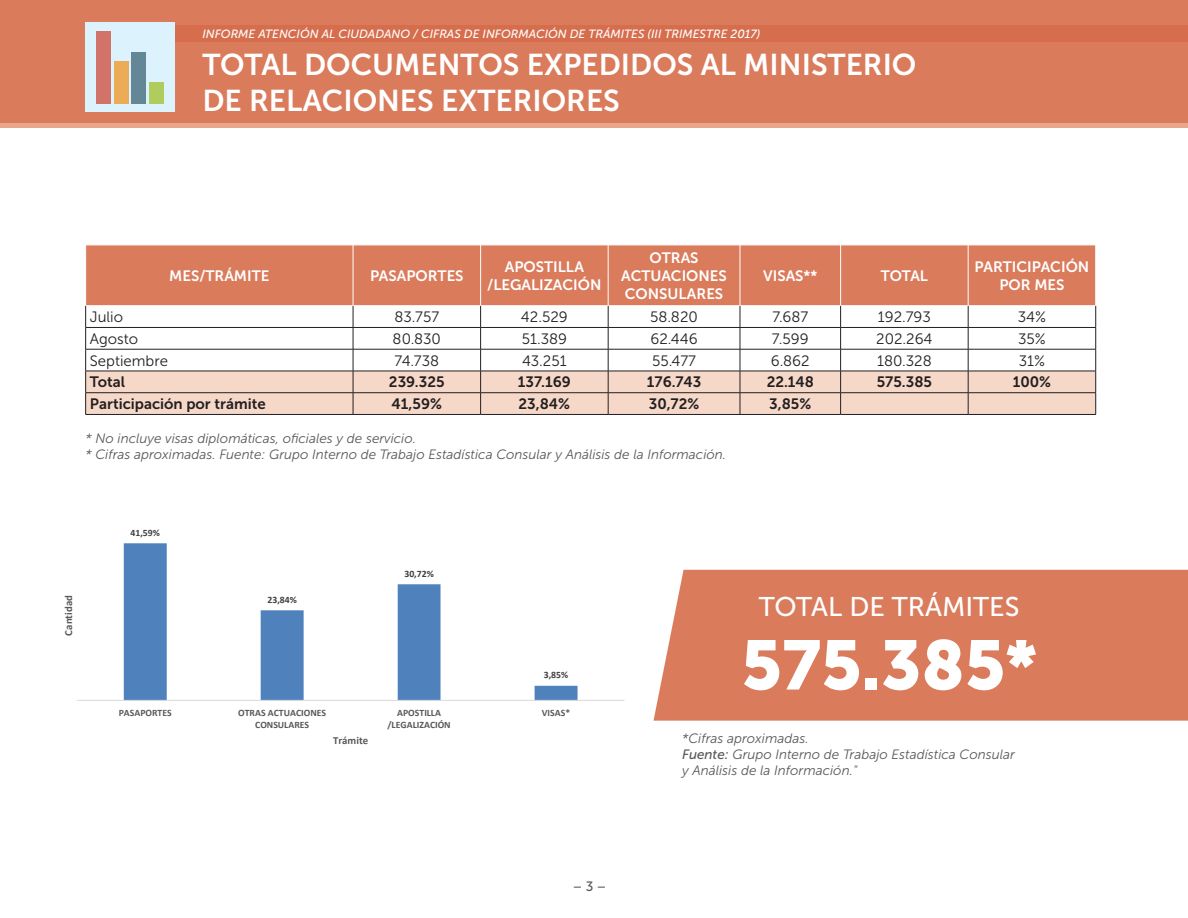
<style>
.page{position:relative;width:1188px;height:918px;background:#fff}
.page>*{position:absolute;margin:0;border:0;box-sizing:border-box;transform-origin:0 0}
.Texto_general{font:69.3px "Museo Sans 900";color:#fff}
.t1{font:30px/36px "Museo Sans 700";color:#fff}
.Texto_general-2{font:27px "Museo Sans 500";color:#fff}
.Texto_tabla{font:15px "Museo Sans 300";color:#231f20}
.Texto_titulo_tabla{font:15px/18px "Museo Sans 700";color:#fff;text-align:center}
.Texto_pie_tabla{font:15px "Museo Sans 700";color:#231f20}
.t2{font:italic 13.5px/16.2px "Museo Sans 300";color:#57585a}
.t3{font:13.5px "Museo Sans 500";color:#57585a}
.t4{font:italic 11.85px "Museo Sans 500";color:#fff}
.t5{font:700 10.8px "Calibri";color:#595959}
.t6{font:700 9.75px/11.9px "Calibri";color:#595959;text-align:center}
.t7{font:700 9.75px "Calibri";color:#404040}
.s1{font-family:"Museo Sans 500"}
</style>
<div class="page">
<div style="left:0;top:0;width:1188px;height:123px;background:#da7b5c"></div>
<div style="left:93px;top:25px;width:1095px;height:16px;background:#d66e4e"></div>
<div style="left:0;top:123px;width:1188px;height:5px;background:#e8a78d"></div>
<div style="left:85px;top:22px;width:90px;height:89px;background:#dcf2fc"></div>
<div style="left:96px;top:32px;width:15px;height:72px;background:#d17369"></div>
<div style="left:114px;top:61px;width:15px;height:43px;background:#ebab57"></div>
<div style="left:131px;top:52px;width:15px;height:52px;background:#638796"></div>
<div style="left:149px;top:83px;width:15px;height:21px;background:#b0cc5e"></div>
<div style="left:654px;top:570px;width:534px;height:151px;background:#da7b5c"></div>
<div style="left:86px;top:246px;width:1009px;height:59px;background:#da7b5c"></div>
<hr style="left:353px;top:245px;width:1px;height:61px;background:#fff">
<hr style="left:480px;top:245px;width:1px;height:61px;background:#fff">
<hr style="left:608px;top:245px;width:1px;height:61px;background:#fff">
<hr style="left:740px;top:245px;width:1px;height:61px;background:#fff">
<hr style="left:840px;top:245px;width:1px;height:61px;background:#fff">
<hr style="left:968px;top:245px;width:1px;height:61px;background:#fff">
<svg style="left:85px;top:306px;width:1011px;height:108px"></svg>
<hr style="left:85px;top:414px;width:268px;height:1px;background:#231f20">
<hr style="left:353px;top:414px;width:128px;height:1px;background:#231f20">
<hr style="left:481px;top:414px;width:127px;height:1px;background:#231f20">
<hr style="left:608px;top:414px;width:132px;height:1px;background:#231f20">
<hr style="left:740px;top:414px;width:101px;height:1px;background:#231f20">
<hr style="left:841px;top:414px;width:127px;height:1px;background:#231f20">
<hr style="left:968px;top:414px;width:128px;height:1px;background:#231f20">
<svg style="left:77px;top:543px;width:548px;height:158px"></svg>
<p class="t4" style="left:202px;top:27px;width:560px">INFORME ATENCIÓN AL CIUDADANO / CIFRAS DE INFORMACIÓN DE TRÁMITES (III TRIMESTRE 2017)</p>
<p class="t1" style="left:202px;top:46px;width:716px">TOTAL DOCUMENTOS EXPEDIDOS AL MINISTERIO<br>DE RELACIONES EXTERIORES</p>
<p class="Texto_titulo_tabla" style="left:169px;top:267px;width:102px">MES/TRÁMITE</p>
<p class="Texto_titulo_tabla" style="left:370px;top:267px;width:95px">PASAPORTES</p>
<p class="Texto_titulo_tabla" style="left:505px;top:258px;width:81px">APOSTILLA</p>
<p class="Texto_titulo_tabla" style="left:487px;top:276px;width:116px">/LEGALIZACIÓN</p>
<p class="Texto_titulo_tabla" style="left:621px;top:249px;width:107px">OTRAS<br>ACTUACIONES<br>CONSULARES</p>
<p class="Texto_titulo_tabla" style="left:763px;top:267px;width:56px">VISAS**</p>
<p class="Texto_titulo_tabla" style="left:881px;top:267px;width:49px">TOTAL</p>
<p class="Texto_titulo_tabla" style="left:975px;top:258px;width:116px">PARTICIPACIÓN<br>POR MES</p>
<p class="Texto_tabla" style="left:90px;top:309px;width:35px">Julio</p>
<p class="Texto_tabla" style="left:394px;top:309px;width:46px">83.757</p>
<p class="Texto_tabla" style="left:521px;top:309px;width:48px">42.529</p>
<p class="Texto_tabla" style="left:650px;top:309px;width:49px">58.820</p>
<p class="Texto_tabla" style="left:772px;top:309px;width:37px">7.687</p>
<p class="Texto_tabla" style="left:878px;top:309px;width:55px">192.793</p>
<p class="Texto_tabla" style="left:1018px;top:309px;width:30px">34%</p>
<p class="Texto_tabla" style="left:90px;top:331px;width:50px">Agosto</p>
<p class="Texto_tabla" style="left:393px;top:331px;width:50px">80.830</p>
<p class="Texto_tabla" style="left:522px;top:331px;width:47px">51.389</p>
<p class="Texto_tabla" style="left:651px;top:331px;width:49px">62.446</p>
<p class="Texto_tabla" style="left:772px;top:331px;width:38px">7.599</p>
<p class="Texto_tabla" style="left:876px;top:331px;width:58px">202.264</p>
<p class="Texto_tabla" style="left:1018px;top:331px;width:29px">35%</p>
<p class="Texto_tabla" style="left:90px;top:352px;width:80px">Septiembre</p>
<p class="Texto_tabla" style="left:394px;top:352px;width:46px">74.738</p>
<p class="Texto_tabla" style="left:522px;top:352px;width:46px">43.251</p>
<p class="Texto_tabla" style="left:652px;top:352px;width:45px">55.477</p>
<p class="Texto_tabla" style="left:771px;top:352px;width:40px">6.862</p>
<p class="Texto_tabla" style="left:877px;top:352px;width:56px">180.328</p>
<p class="Texto_tabla" style="left:1019px;top:352px;width:28px">31%</p>
<p class="Texto_pie_tabla" style="left:90px;top:374px;width:37px">Total</p>
<p class="Texto_pie_tabla" style="left:389px;top:374px;width:57px">239.325</p>
<p class="Texto_pie_tabla" style="left:518px;top:374px;width:55px">137.169</p>
<p class="Texto_pie_tabla" style="left:647px;top:374px;width:56px">176.743</p>
<p class="Texto_pie_tabla" style="left:767px;top:374px;width:49px">22.148</p>
<p class="Texto_pie_tabla" style="left:877px;top:374px;width:57px">575.385</p>
<p class="Texto_pie_tabla" style="left:1013px;top:374px;width:40px">100%</p>
<p class="Texto_pie_tabla" style="left:90px;top:396px;width:177px">Participación por trámite</p>
<p class="Texto_pie_tabla" style="left:392px;top:396px;width:52px">41,59%</p>
<p class="Texto_pie_tabla" style="left:519px;top:396px;width:53px">23,84%</p>
<p class="Texto_pie_tabla" style="left:649px;top:396px;width:52px">30,72%</p>
<p class="Texto_pie_tabla" style="left:769px;top:396px;width:44px">3,85%</p>
<p class="t2" style="left:85px;top:430px;width:332px">* No incluye visas diplomáticas, oficiales y de servicio.</p>
<p class="t2" style="left:85px;top:447px;width:642px">* Cifras aproximadas. Fuente: Grupo Interno de Trabajo Estadística Consular y Análisis de la Información.</p>
<p class="t5" style="left:62px;top:636px;width:42px;rotate:-90deg">Cantidad</p>
<p class="t7" style="left:131px;top:526px;width:31px">41,59%</p>
<p class="t7" style="left:268px;top:593px;width:31px">23,84%</p>
<p class="t7" style="left:404px;top:567px;width:31px">30,72%</p>
<p class="t7" style="left:544px;top:669px;width:26px">3,85%</p>
<p class="t6" style="left:119px;top:707px;width:55px">PASAPORTES</p>
<p class="t6" style="left:238px;top:707px;width:90px">OTRAS ACTUACIONES<br>CONSULARES</p>
<p class="t6" style="left:387px;top:707px;width:65px">APOSTILLA /LEGALIZACIÓN</p>
<p class="t6" style="left:542px;top:707px;width:30px">VISAS*</p>
<p class="t5" style="left:333px;top:733px;width:37px">Trámite</p>
<p class="Texto_general-2" style="left:759px;top:591px;width:262px">TOTAL DE TRÁMITES</p>
<p class="Texto_general" style="left:741px;top:626px;width:297px">575.385*</p>
<p class="t2" style="left:682px;top:730px;width:334px">*Cifras aproximadas.<br><span class="s1">Fuente:</span> Grupo Interno de Trabajo Estadística Consular y Análisis de la Información."</p>
<p class="t3" style="left:573px;top:879px;width:35px">– 3 –</p>
</div>
